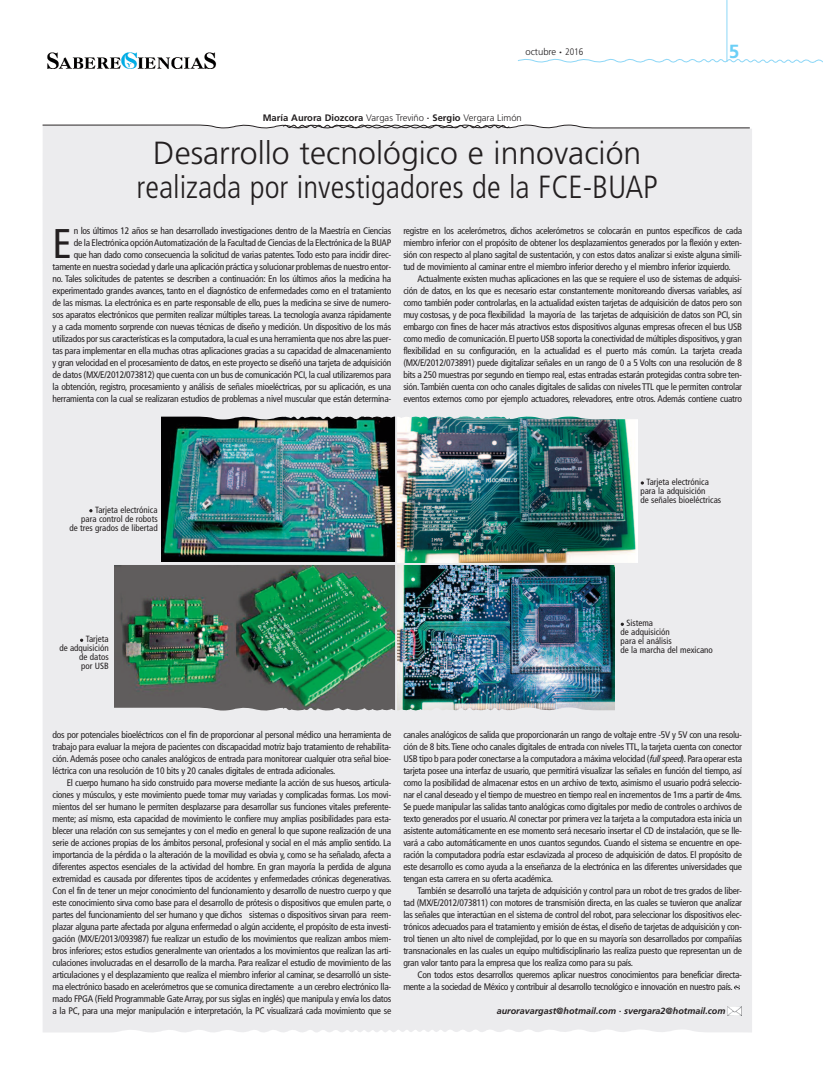
<style>
.page{position:relative;width:823px;height:1089px;background:#fff}
.page>*{position:absolute;margin:0;border:0;box-sizing:border-box;transform-origin:0 0}
.t1{font:condensed 41.5px "Frutiger";color:#231f20}
.t2{font:300 condensed 32px "Frutiger";color:#231f20}
.t3{font:300 32px "Frutiger";color:#231f20}
.t4{font:700 19px "Frutiger";color:#6bcff6}
.t5{font:condensed 9.5px/12px "Frutiger";letter-spacing:-.025em;color:#231f20;text-align:justify}
.t6{font:300 9.5px "Frutiger";color:#231f20}
.t7{font:700 9.4px "Frutiger";color:#231f20}
.t8{font:condensed 9px/9px "Frutiger";color:#231f20;text-align:right}
.t9{font:italic 700 9px "Frutiger";color:#231f20}
.s1{font-weight:900}
.s2{font-stretch:condensed}
.s3{font-weight:300}
.s4{font-weight:900;font-stretch:normal}
.s5{font-style:italic}
</style>
<div class="page">
<hr style="left:726px;top:0;width:1px;height:62px;background:#8dd7f7">
<img style="left:47px;top:52px;width:170px;height:17px">
<svg style="left:518px;top:57px;width:304px;height:6px"></svg>
<div style="left:43px;top:127px;width:709px;height:905px;background:#ececee"></div>
<svg style="left:42px;top:124px;width:707px;height:6px"></svg>
<img style="left:727px;top:1007px;width:14px;height:8px">
<svg style="left:734px;top:985px;width:4px;height:5px"></svg>
<img style="left:397px;top:416px;width:240px;height:147px">
<img style="left:397px;top:565px;width:217px;height:146px">
<img style="left:161px;top:416px;width:234px;height:146px">
<img style="left:114px;top:565px;width:281px;height:146px">
<p class="t6" style="left:525px;top:48px;width:59px">octubre <span class="s1">·</span> <span class="s2">2016</span></p>
<h3 class="t4" style="left:728px;top:44px;width:12px">5</h3>
<p class="t7" style="left:262px;top:114px;width:260px">María Aurora Diozcora <span class="s3">Vargas Treviño</span> · Sergio <span class="s3">Vergara Limón</span></p>
<h2 class="t3" style="left:153px;top:140px;width:489px">Desarrollo tecnológico e innovación</h2>
<h2 class="t2" style="left:136px;top:174px;width:522px">realizada por investigadores de la FCE-BUAP</h2>
<p class="t5" style="left:53px;top:225px;width:340px;text-align:right">n los últimos 12 años se han desarrollado investigaciones dentro de la Maestría en Ciencias<br>de la Electrónica opciónAutomatización de la Facultad de Ciencias de la Electrónica de la BUAP<br>que han dado como consecuencia la solicitud de varias patentes. Todo esto para incidir direc&shy;tamente en nuestra sociedad y darle una aplicación práctica y solucionar problemas de nuestro entor&shy;no. Tales solicitudes de patentes se describen a continuación: En los últimos años la medicina ha experimentado grandes avances, tanto en el diagnóstico de enfermedades como en el tratamiento de las mismas. La electrónica es en parte responsable de ello, pues la medicina se sirve de numero&shy;sos aparatos electrónicos que permiten realizar múltiples tareas. La tecnología avanza rápidamente y a cada momento sorprende con nuevas técnicas de diseño y medición. Un dispositivo de los más utilizados por sus características es la computadora, la cual es una herramienta que nos abre las puer&shy;tas para implementar en ella muchas otras aplicaciones gracias a su capacidad de almacenamiento y gran velocidad en el procesamiento de datos, en este proyecto se diseñó una tarjeta de adquisición de datos (MX/E/2012/073812) que cuenta con un bus de comunicación PCI, la cual utilizaremos para la obtención, registro, procesamiento y análisis de señales mioeléctricas, por su aplicación, es una herramienta con la cual se realizaran estudios de problemas a nivel muscular que están determina-</p>
<h1 class="t1" style="left:53px;top:227px;width:21px">E</h1>
<p class="t5" style="left:403px;top:226px;width:340px">registre en los acelerómetros, dichos acelerómetros se colocarán en puntos específicos de cada miembro inferior con el propósito de obtener los desplazamientos generados por la flexión y exten&shy;sión con respecto al plano sagital de sustentación, y con estos datos analizar si existe alguna simili&shy;tud de movimiento al caminar entre el miembro inferior derecho y el miembro inferior izquierdo.</p>
<p class="t5" style="left:403px;top:274px;width:340px;text-indent:14px">Actualmente existen muchas aplicaciones en las que se requiere el uso de sistemas de adquisi&shy;ción de datos, en los que es necesario estar constantemente monitoreando diversas variables, así como también poder controlarlas, en la actualidad existen tarjetas de adquisición de datos pero son muy costosas, y de poca flexibilidad la mayoría de las tarjetas de adquisición de datos son PCI, sin embargo con fines de hacer más atractivos estos dispositivos algunas empresas ofrecen el bus USB como medio de comunicación. El puerto USB soporta la conectividad de múltiples dispositivos, y gran flexibilidad en su configuración, en la actualidad es el puerto más común. La tarjeta creada (MX/E/2012/073891) puede digitalizar señales en un rango de 0 a 5 Volts con una resolución de 8 bits a 250 muestras por segundo en tiempo real, estas entradas estarán protegidas contra sobre ten&shy;sión.También cuenta con ocho canales digitales de salidas con niveles TTL que le permiten controlar eventos externos como por ejemplo actuadores, relevadores, entre otros. Además contiene cuatro</p>
<p class="t8" style="left:69px;top:506px;width:90px"><span class="s4">·</span> Tarjeta electrónica<br>para control de robots<br>de tres grados de libertad</p>
<p class="t8" style="left:640px;top:478px;width:82px;text-align:left"><span class="s4">·</span> Tarjeta electrónica para la adquisición<br>de señales bioeléctricas</p>
<p class="t8" style="left:59px;top:635px;width:51px"><span class="s4">·</span> Tarjeta<br>de adquisición de datos<br>por USB</p>
<p class="t8" style="left:620px;top:620px;width:94px;text-align:left"><span class="s4">·</span> Sistema<br>de adquisición<br>para el análisis<br>de la marcha del mexicano</p>
<p class="t5" style="left:53px;top:729px;width:340px">dos por potenciales bioeléctricos con el fin de proporcionar al personal médico una herramienta de trabajo para evaluar la mejora de pacientes con discapacidad motriz bajo tratamiento de rehabilita&shy;ción.Además posee ocho canales analógicos de entrada para monitorear cualquier otra señal bioe&shy;léctrica con una resolución de 10 bits y 20 canales digitales de entrada adicionales.</p>
<p class="t5" style="left:53px;top:777px;width:340px;text-indent:14px">El cuerpo humano ha sido construido para moverse mediante la acción de sus huesos, articula&shy;ciones y músculos, y este movimiento puede tomar muy variadas y complicadas formas. Los movi&shy;mientos del ser humano le permiten desplazarse para desarrollar sus funciones vitales preferente&shy;mente; así mismo, esta capacidad de movimiento le confiere muy amplias posibilidades para esta&shy;blecer una relación con sus semejantes y con el medio en general lo que supone realización de una serie de acciones propias de los ámbitos personal, profesional y social en el más amplio sentido. La importancia de la pérdida o la alteración de la movilidad es obvia y, como se ha señalado, afecta a diferentes aspectos esenciales de la actividad del hombre. En gran mayoría la perdida de alguna extremidad es causada por diferentes tipos de accidentes y enfermedades crónicas degenerativas.<br>Con el fin de tener un mejor conocimiento del funcionamiento y desarrollo de nuestro cuerpo y que este conocimiento sirva como base para el desarrollo de prótesis o dispositivos que emulen parte, o partes del funcionamiento del ser humano y que dichos sistemas o dispositivos sirvan para reem&shy;plazar alguna parte afectada por alguna enfermedad o algún accidente, el propósito de esta investi&shy;gación (MX/E/2013/093987) fue realizar un estudio de los movimientos que realizan ambos miem&shy;bros inferiores; estos estudios generalmente van orientados a los movimientos que realizan las arti&shy;culaciones involucradas en el desarrollo de la marcha. Para realizar el estudio de movimiento de las articulaciones y el desplazamiento que realiza el miembro inferior al caminar, se desarrolló un siste&shy;ma electrónico basado en acelerómetros que se comunica directamente a un cerebro electrónico lla&shy;mado FPGA (Field Programmable GateArray, por sus siglas en inglés) que manipula y envía los datos a la PC, para una mejor manipulación e interpretación, la PC visualizará cada movimiento que se</p>
<p class="t5" style="left:403px;top:730px;width:340px">canales analógicos de salida que proporcionarán un rango de voltaje entre -5V y 5V con una resolu&shy;ción de 8 bits.Tiene ocho canales digitales de entrada con niveles TTL, la tarjeta cuenta con conector USB tipo b para poder conectarse a la computadora a máxima velocidad (<span class="s5">fullspeed</span>). Para operar esta tarjeta posee una interfaz de usuario, que permitirá visualizar las señales en función del tiempo, así como la posibilidad de almacenar estos en un archivo de texto, asimismo el usuario podrá seleccio&shy;nar el canal deseado y el tiempo de muestreo en tiempo real en incrementos de 1ms a partir de 4ms.<br>Se puede manipular las salidas tanto analógicas como digitales por medio de controles o archivos de texto generados por el usuario.Al conectar por primera vez la tarjeta a la computadora esta inicia un asistente automáticamente en ese momento será necesario insertar el CD de instalación, que se lle&shy;vará a cabo automáticamente en unos cuantos segundos. Cuando el sistema se encuentre en ope&shy;ración la computadora podría estar esclavizada al proceso de adquisición de datos. El propósito de este desarrollo es como ayuda a la enseñanza de la electrónica en las diferentes universidades que tengan esta carrera en su oferta académica.</p>
<p class="t5" style="left:403px;top:886px;width:340px;text-indent:14px">También se desarrolló una tarjeta de adquisición y control para un robot de tres grados de liber&shy;tad (MX/E/2012/073811) con motores de transmisión directa, en las cuales se tuvieron que analizar las señales que interactúan en el sistema de control del robot, para seleccionar los dispositivos elec&shy;trónicos adecuados para el tratamiento y emisión de éstas, el diseño de tarjetas de adquisición y con&shy;trol tienen un alto nivel de complejidad, por lo que en su mayoría son desarrollados por compañías transnacionales en las cuales un equipo multidisciplinario las realiza puesto que representan un de gran valor tanto para la empresa que los realiza como para su país.</p>
<p class="t5" style="left:403px;top:970px;width:340px;text-indent:14px">Con todos estos desarrollos queremos aplicar nuestros conocimientos para beneficiar directa&shy;mente a la sociedad de México y contribuir al desarrollo tecnológico e innovación en nuestro país.</p>
<p class="t9" style="left:496px;top:1007px;width:230px">auroravargast@hotmail.com · svergara2@hotmail.com</p>
</div>
